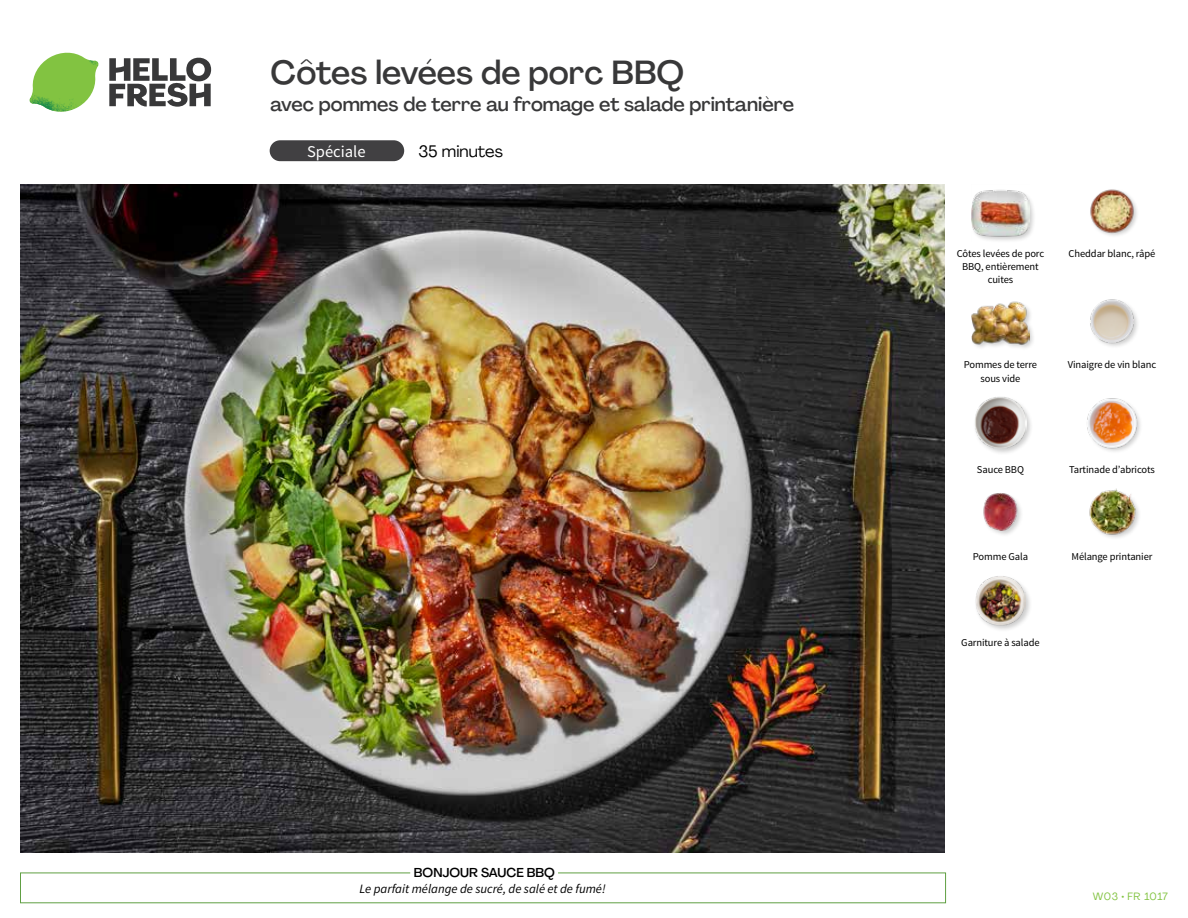
<style>
.page{position:relative;width:1188px;height:918px;background:#fff}
.page>*{position:absolute;margin:0;border:0;box-sizing:border-box;transform-origin:0 0}
.t1{font:500 33px "Agrandir";letter-spacing:-.005em;color:#383839}
.t2{font:500 19.5px "Agrandir";color:#383839}
.t3{font:16.5px "Agrandir";color:#000}
.t4{font:16.5px "Source Sans Pro";color:#fff}
.t5{font:italic 12.75px "Source Sans Pro";color:#000}
.t6{font:500 12.75px "Agrandir";color:#000}
.t7{font:10.5px/13.5px "Source Sans Pro";letter-spacing:-.01em;color:#000;text-align:center}
.t8{font:10.5px "Agrandir";letter-spacing:.045em;color:#82c341}
</style>
<div class="page">
<svg style="left:109px;top:57px;width:102px;height:50px"></svg>
<svg style="left:34px;top:53px;width:62px;height:40px"></svg>
<img style="left:67px;top:53px;width:32px;height:26px">
<img style="left:33px;top:75px;width:59px;height:11px">
<img style="left:29px;top:79px;width:61px;height:33px">
<img style="left:65px;top:86px;width:27px;height:25px">
<div style="left:20px;top:873px;width:926px;height:30px;border:1px solid #609f43"></div>
<div style="left:410px;top:865px;width:148px;height:15px;background:#fff"></div>
<img style="left:21px;top:184px;width:924px;height:668px">
<div style="left:270px;top:140px;width:134px;height:21px;background:#414042;border-radius:10px"></div>
<div style="left:974px;top:575px;width:59px;height:57px;background:#000;opacity:.2"></div>
<img style="left:975px;top:575px;width:51px;height:51px">
<img style="left:1089px;top:488px;width:50px;height:50px">
<div style="left:983px;top:492px;width:41px;height:45px;background:#000;opacity:.2"></div>
<img style="left:983px;top:492px;width:37px;height:40px">
<img style="left:1087px;top:398px;width:54px;height:54px">
<div style="left:973px;top:396px;width:60px;height:60px;background:#000;opacity:.2"></div>
<img style="left:974px;top:397px;width:52px;height:52px">
<img style="left:1090px;top:299px;width:48px;height:48px">
<div style="left:971px;top:301px;width:64px;height:50px;background:#000;opacity:.2"></div>
<img style="left:972px;top:301px;width:57px;height:49px">
<img style="left:1090px;top:189px;width:47px;height:47px">
<div style="left:970px;top:189px;width:66px;height:54px;background:#000;opacity:.2"></div>
<img style="left:972px;top:189px;width:57px;height:53px">
<h1 class="t1" style="left:271px;top:52px;width:415px">Côtes levées de porc BBQ</h1>
<h2 class="t2" style="left:271px;top:92px;width:525px">avec pommes de terre au fromage et salade printanière</h2>
<h3 class="t4" style="left:307px;top:141px;width:60px">Spéciale</h3>
<h3 class="t3" style="left:418px;top:141px;width:86px">35 minutes</h3>
<p class="t6" style="left:414px;top:864px;width:142px">BONJOUR SAUCE BBQ</p>
<p class="t5" style="left:360px;top:881px;width:248px">Le parfait mélange de sucré, de salé et de fumé!</p>
<p class="t7" style="left:957px;top:246px;width:89px">Côtes levées de porc<br>BBQ, entièrement cuites</p>
<p class="t7" style="left:1069px;top:246px;width:88px">Cheddar blanc, râpé</p>
<p class="t7" style="left:964px;top:358px;width:75px">Pommes de terre sous vide</p>
<p class="t7" style="left:1068px;top:358px;width:90px">Vinaigre de vin blanc</p>
<p class="t7" style="left:977px;top:463px;width:49px">Sauce BBQ</p>
<p class="t7" style="left:1069px;top:463px;width:87px">Tartinade d’abricots</p>
<p class="t7" style="left:973px;top:550px;width:57px">Pomme Gala</p>
<p class="t7" style="left:961px;top:636px;width:80px">Garniture à salade</p>
<p class="t7" style="left:1071px;top:550px;width:82px">Mélange printanier</p>
<p class="t8" style="left:1093px;top:890px;width:76px">W03 • FR 1017</p>
</div>
